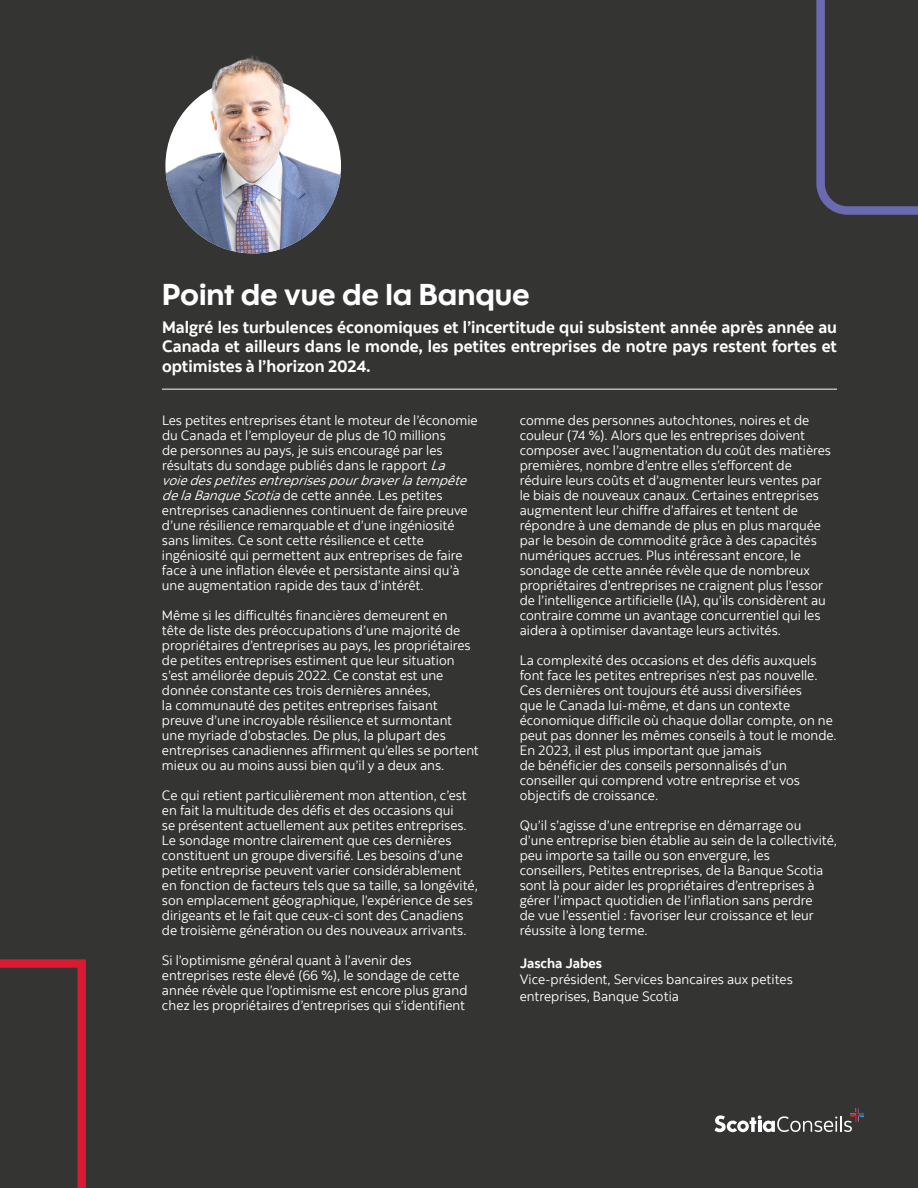
<style>
.page{position:relative;width:918px;height:1188px;background:#343433}
.page>*{position:absolute;margin:0;border:0;box-sizing:border-box;transform-origin:0 0}
.t1{font:30px "Scotia Headline";color:#fff}
.t2{font:700 16.5px/19.5px "Scotia";color:#fff;text-align:justify}
.t3{font:13.5px/15px "Scotia";color:#fff}
.t4{font:700 13.5px "Scotia";color:#fff}
.s1{font-style:italic}
</style>
<div class="page">
<svg style="left:0;top:959px;width:86px;height:229px"></svg>
<img style="left:165px;top:55px;width:176px;height:198px">
<hr style="left:162px;top:389px;width:675px;height:1px;background:#e6e7e8">
<svg style="left:816px;top:0;width:102px;height:215px"></svg>
<svg style="left:714px;top:1108px;width:150px;height:24px"></svg>
<h1 class="t1" style="left:162px;top:276px;width:369px">Point de vue de la Banque</h1>
<p class="t2" style="left:162px;top:317px;width:677px">Malgré les turbulences économiques et l’incertitude qui subsistent année après année au Canada et ailleurs dans le monde, les petites entreprises de notre pays restent fortes et optimistes à l’horizon 2024.</p>
<p class="t3" style="left:162px;top:412px;width:317px">Les petites entreprises étant le moteur de l’économie du Canada et l’employeur de plus de 10 millions<br>de personnes au pays, je suis encouragé par les résultats du sondage publiés dans le rapport <span class="s1">La voiedespetitesentreprisespourbraverlatempête delaBanqueScotia</span>de cette année. Les petites entreprises canadiennes continuent de faire preuve d’une résilience remarquable et d’une ingéniosité sans limites. Ce sont cette résilience et cette ingéniosité qui permettent aux entreprises de faire face à une inflation élevée et persistante ainsi qu’à une augmentation rapide des taux d’intérêt.</p>
<p class="t3" style="left:162px;top:607px;width:318px">Même si les difficultés financières demeurent en<br>tête de liste des préoccupations d’une majorité de propriétaires d’entreprises au pays, les propriétaires de petites entreprises estiment que leur situation s’est améliorée depuis 2022. Ce constat est une donnée constante ces trois dernières années,<br>la communauté des petites entreprises faisant preuve d’une incroyable résilience et surmontant<br>une myriade d’obstacles. De plus, la plupart des entreprises canadiennes affirment qu’elles se portent mieux ou au moins aussi bien qu’il y a deux ans.</p>
<p class="t3" style="left:162px;top:787px;width:317px">Ce qui retient particulièrement mon attention, c’est en fait la multitude des défis et des occasions qui<br>se présentent actuellement aux petites entreprises.<br>Le sondage montre clairement que ces dernières constituent un groupe diversifié. Les besoins d’une petite entreprise peuvent varier considérablement en fonction de facteurs tels que sa taille, sa longévité, son emplacement géographique, l’expérience de ses dirigeants et le fait que ceux-ci sont des Canadiens de troisième génération ou des nouveaux arrivants.</p>
<p class="t3" style="left:162px;top:952px;width:307px">Si l’optimisme général quant à l’avenir des entreprises reste élevé (66 %), le sondage de cette année révèle que l’optimisme est encore plus grand chez les propriétaires d’entreprises qui s’identifient</p>
<p class="t3" style="left:520px;top:412px;width:313px">comme des personnes autochtones, noires et de couleur (74 %). Alors que les entreprises doivent composer avec l’augmentation du coût des matières premières, nombre d’entre elles s’efforcent de réduire leurs coûts et d’augmenter leurs ventes par le biais de nouveaux canaux. Certaines entreprises augmentent leur chiffre d’affaires et tentent de répondre à une demande de plus en plus marquée par le besoin de commodité grâce à des capacités numériques accrues. Plus intéressant encore, le sondage de cette année révèle que de nombreux propriétaires d’entreprises ne craignent plus l’essor de l’intelligence artificielle (IA), qu’ils considèrent au contraire comme un avantage concurrentiel qui les aidera à optimiser davantage leurs activités.</p>
<p class="t3" style="left:520px;top:652px;width:319px">La complexité des occasions et des défis auxquels font face les petites entreprises n’est pas nouvelle.<br>Ces dernières ont toujours été aussi diversifiées<br>que le Canada lui-même, et dans un contexte économique difficile où chaque dollar compte, on ne peut pas donner les mêmes conseils à tout le monde.<br>En 2023, il est plus important que jamais<br>de bénéficier des conseils personnalisés d’un conseiller qui comprend votre entreprise et vos objectifs de croissance.</p>
<p class="t3" style="left:520px;top:817px;width:319px">Qu’il s’agisse d’une entreprise en démarrage ou d’une entreprise bien établie au sein de la collectivité, peu importe sa taille ou son envergure, les conseillers, Petites entreprises, de la Banque Scotia sont là pour aider les propriétaires d’entreprises à gérer l’impact quotidien de l’inflation sans perdre<br>de vue l’essentiel : favoriser leur croissance et leur réussite à long terme.</p>
<p class="t4" style="left:520px;top:954px;width:84px">Jascha Jabes</p>
<p class="t3" style="left:520px;top:971px;width:275px;line-height:16.5px">Vice-président, Services bancaires aux petites entreprises, Banque Scotia</p>
</div>
